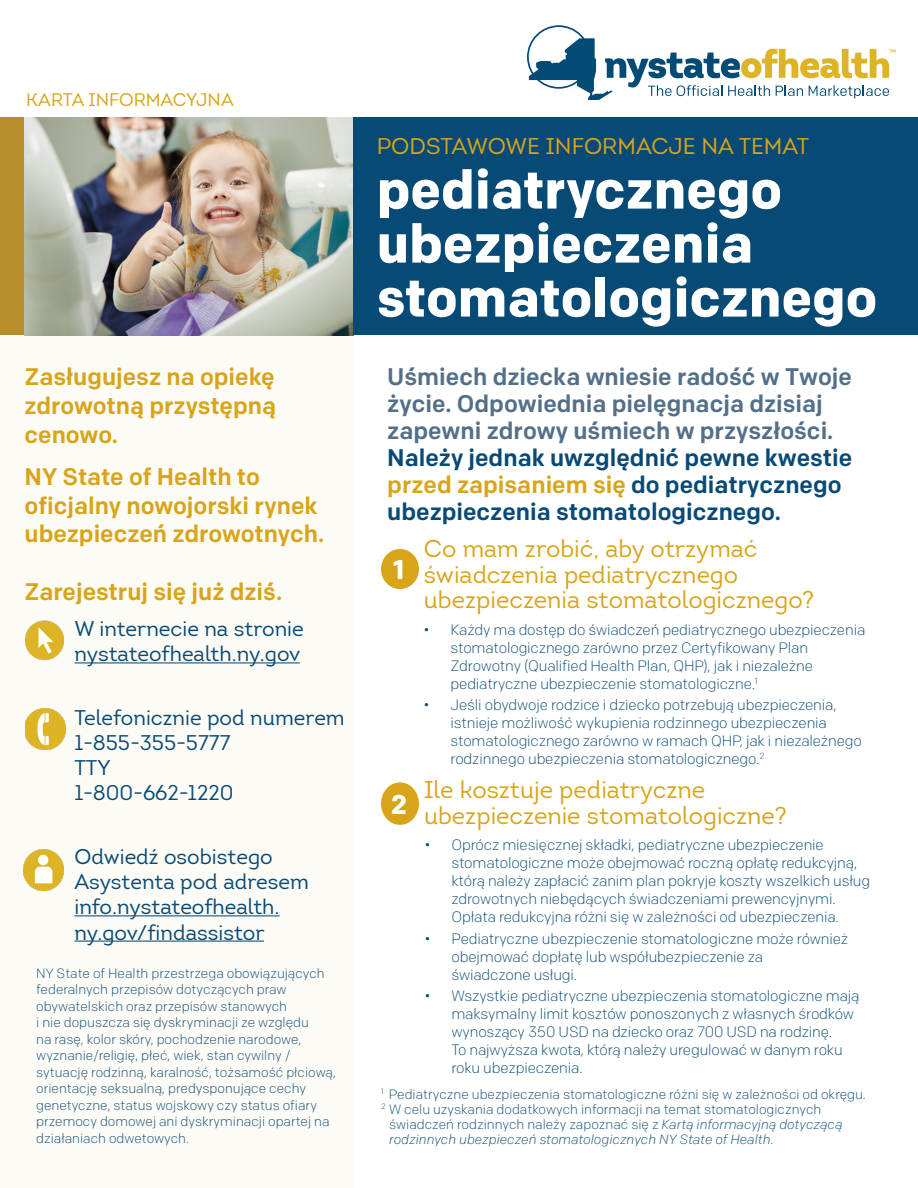
<style>
.page{position:relative;width:918px;height:1188px;background:#fff}
.page>*{position:absolute;margin:0;border:0;box-sizing:border-box;transform-origin:0 0}
.t1{font:700 54px/54px "Colfax";color:#fff}
.t2{font:700 27px "Colfax";color:#fff}
.t3{font:500 24px/28.8px "Colfax";color:#d8a51a;text-align:justify}
.t4{font:24px/25.5px "Intro";color:#d8a51a}
.t5{font:500 24px/27px "Colfax";color:#547088}
.t6{font:500 24px/27px "Colfax";color:#074a75}
.t7{font:22.5px "Intro";color:#d8a51a}
.t8{font:21px/25.2px "Intro";color:#074a75}
.t9{font:18px "Intro";color:#d8a51a}
.t10{font:300 15px/18px "Colfax";letter-spacing:-.01em;color:#074a75}
.t11{font:300 13.5px/16.5px "Colfax";color:#074a75}
.t12{font:11.1px "Intro";color:#ddb425}
.s1{color:#d8a51a}
.s2{font-style:italic}
</style>
<div class="page">
<div style="left:0;top:335px;width:353px;height:853px;background:#fcfbf6"></div>
<div style="left:374px;top:117px;width:544px;height:218px;background:#074a75"></div>
<div style="left:0;top:117px;width:43px;height:218px;background:#b88e2d"></div>
<svg style="left:527px;top:25px;width:362px;height:75px"></svg>
<img style="left:25px;top:117px;width:328px;height:218px">
<hr style="left:74px;top:662px;width:226px;height:1px;background:#074a75">
<hr style="left:74px;top:915px;width:206px;height:1px;background:#074a75">
<hr style="left:74px;top:941px;width:190px;height:1px;background:#074a75">
<img style="left:25px;top:620px;width:39px;height:41px">
<img style="left:25px;top:709px;width:40px;height:40px">
<img style="left:23px;top:850px;width:41px;height:40px">
<div style="left:381px;top:782px;width:38px;height:43px;background:#d8a51a;border-radius:50%"></div>
<div style="left:381px;top:549px;width:38px;height:40px;background:#d8a51a;border-radius:50%"></div>
<div style="left:353px;top:117px;width:526px;height:218px;background:#074a75"></div>
<p class="t9" style="left:26px;top:89px;width:209px">KARTA INFORMACYJNA</p>
<p class="t3" style="left:25px;top:362px;width:253px">Zasługujesz na opiekę zdrowotną przystępną cenowo.</p>
<p class="t3" style="left:25px;top:462px;width:301px;text-align:left">NY State of Health to oficjalny nowojorski rynek ubezpieczeń zdrowotnych.</p>
<p class="t3" style="left:25px;top:577px;width:259px">Zarejestruj się już dziś.</p>
<p class="t8" style="left:74px;top:616px;width:231px">W internecie na stronie nystateofhealth.ny.gov</p>
<p class="t8" style="left:74px;top:705px;width:272px">Telefonicznie pod numerem<br>1-855-355-5777</p>
<p class="t8" style="left:74px;top:755px;width:161px">TTY<br>1-800-662-1220</p>
<p class="t8" style="left:74px;top:844px;width:236px">Odwiedź osobistego<br>Asystenta pod adresem info.nystateofhealth. ny.gov/findassistor</p>
<p class="t11" style="left:36px;top:965px;width:301px">NY State of Health przestrzega obowiązujących federalnych przepisów dotyczących praw obywatelskich oraz przepisów stanowych<br>i nie dopuszcza się dyskryminacji ze względu<br>na rasę, kolor skóry, pochodzenie narodowe, wyznanie/religię, płeć, wiek, stan cywilny / sytuację rodzinną, karalność, tożsamość płciową, orientację seksualną, predysponujące cechy genetyczne, status wojskowy czy status ofiary przemocy domowej ani dyskryminacji opartej na działaniach odwetowych.</p>
<p class="t12" style="left:889px;top:46px;width:8px">™</p>
<p class="t7" style="left:377px;top:133px;width:434px">PODSTAWOWE INFORMACJE NA TEMAT</p>
<p class="t1" style="left:377px;top:162px;width:502px">pediatrycznego ubezpieczenia stomatologicznego</p>
<p class="t5" style="left:387px;top:363px;width:466px">Uśmiech dziecka wniesie radość w Twoje życie. Odpowiednia pielęgnacja dzisiaj zapewni zdrowy uśmiech w przyszłości.</p>
<p class="t6" style="left:387px;top:444px;width:466px">Należy jednak uwzględnić pewne kwestie <span class="s1">przed zapisaniem się</span> do pediatrycznego ubezpieczenia stomatologicznego.</p>
<p class="t2" style="left:393px;top:553px;width:13px">1</p>
<p class="t2" style="left:391px;top:788px;width:18px">2</p>
<p class="t4" style="left:424px;top:536px;width:392px">Co mam zrobić, aby otrzymać świadczenia pediatrycznego ubezpieczenia stomatologicznego?</p>
<p class="t10" style="left:451px;top:620px;width:416px;text-indent:-27px">• Każdy ma dostęp do świadczeń pediatrycznego ubezpieczenia stomatologicznego zarówno przez Certyfikowany Plan Zdrowotny (Qualified Health Plan, QHP), jak i niezależne pediatryczne ubezpieczenie stomatologiczne.<sup>1</sup></p>
<p class="t10" style="left:451px;top:696px;width:413px;text-indent:-27px">• Jeśli obydwoje rodzice i dziecko potrzebują ubezpieczenia, istnieje możliwość wykupienia rodzinnego ubezpieczenia stomatologicznego zarówno w ramach QHP, jak i niezależnego rodzinnego ubezpieczenia stomatologicznego.<sup>2</sup></p>
<p class="t4" style="left:424px;top:777px;width:364px">Ile kosztuje pediatryczne ubezpieczenie stomatologiczne?</p>
<p class="t10" style="left:451px;top:836px;width:420px;text-indent:-27px">• Oprócz miesięcznej składki, pediatryczne ubezpieczenie stomatologiczne może obejmować roczną opłatę redukcyjną, którą należy zapłacić zanim plan pokryje koszty wszelkich usług zdrowotnych niebędących świadczeniami prewencyjnymi.<br>Opłata redukcyjna różni się w zależności od ubezpieczenia.</p>
<p class="t10" style="left:451px;top:929px;width:398px;text-indent:-27px">• Pediatryczne ubezpieczenie stomatologiczne może również obejmować dopłatę lub współubezpieczenie za<br>świadczone usługi.</p>
<p class="t10" style="left:451px;top:986px;width:410px;text-indent:-27px">• Wszystkie pediatryczne ubezpieczenia stomatologiczne mają maksymalny limit kosztów ponoszonych z własnych środków wynoszący 350 USD na dziecko oraz 700 USD na rodzinę.<br>To najwyższa kwota, którą należy uregulować w danym roku roku ubezpieczenia.</p>
<p class="t11" style="left:381px;top:1086px;width:486px"><sup>1</sup> Pediatryczne ubezpieczenia stomatologiczne różni się w zależności od okręgu.</p>
<p class="t11" style="left:389px;top:1102px;width:455px;line-height:15px;text-indent:-8px"><sup>2</sup> W celu uzyskania dodatkowych informacji na temat stomatologicznych świadczeń rodzinnych należy zapoznać się z <span class="s2">Kartą informacyjną dotyczącą rodzinnych ubezpieczeń stomatologicznych NY State of Health</span>.</p>
</div>
